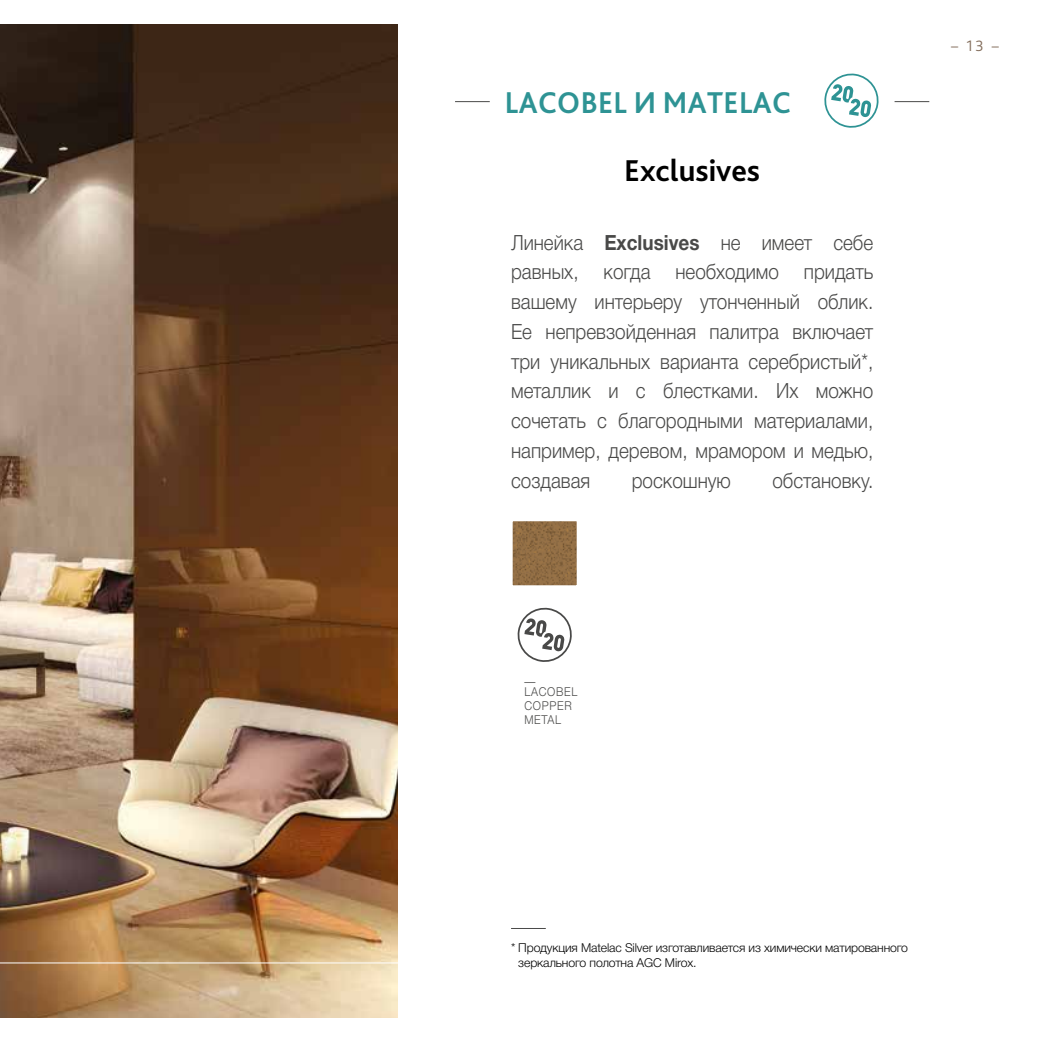
<style>
.page{position:relative;width:1042px;height:1042px;background:#fff}
.page>*{position:absolute;margin:0;border:0;box-sizing:border-box;transform-origin:0 0}
.t1{font:700 31.5px "Bliss Pro";letter-spacing:.015em;color:#2e9394;scale:.95 1}
.t2{font:700 31.5px "Bliss Pro";color:#000}
.t3{font:300 21px/29.8px "Helvetica Neue Cyr";color:#494948;text-align:justify;scale:.9 1}
.t4{font:300 15.75px "Bliss Pro";color:#836d5b}
.t5{font:300 12.25px/14.7px "Helvetica Neue Cyr";letter-spacing:-.01em;color:#000}
.t6{font:300 12.25px/10.5px "Helvetica Neue Cyr";letter-spacing:.065em;color:#494948;scale:.9 1}
.s1{font-weight:700}
</style>
<div class="page">
<img style="left:0;top:25px;width:397px;height:992px">
<hr style="left:511px;top:928px;width:35px;height:1px;background:#494948">
<hr style="left:0;top:962px;width:423px;height:1px;background:#fff">
<hr style="left:455px;top:101px;width:35px;height:1px;background:#494948">
<hr style="left:894px;top:101px;width:35px;height:1px;background:#494948">
<svg style="left:824px;top:73px;width:55px;height:55px"></svg>
<img style="left:514px;top:522px;width:61px;height:62px">
<div style="left:511px;top:519px;width:67px;height:68px;border:2px solid #fff"></div>
<svg style="left:517px;top:607px;width:55px;height:55px"></svg>
<h1 class="t1" style="left:505px;top:83px;width:303px">LACOBEL И MATELAC</h1>
<h1 class="t2" style="left:624px;top:151px;width:137px">Exclusives</h1>
<p class="t3" style="left:511px;top:227px;width:404px">Линейка <span class="s1">Exclusives</span> не имеет себе равных, когда необходимо придать вашему интерьеру утонченный облик.<br>Ее непревзойденная палитра включает три уникальных варианта серебристый*, металлик и с блестками. Их можно сочетать с благородными материалами, например, деревом, мрамором и медью, создавая</p>
<p class="t3" style="left:632px;top:466px;width:112px">роскошную</p>
<p class="t3" style="left:772px;top:466px;width:114px">обстановку.</p>
<p class="t6" style="left:524px;top:676px;width:60px">—<br>LACOBEL</p>
<p class="t6" style="left:524px;top:699px;width:54px;line-height:14px">COPPER<br>METAL</p>
<p class="t4" style="left:951px;top:36px;width:49px">– 13 –</p>
<p class="t5" style="left:518px;top:940px;width:391px;text-indent:-7px">* Продукция Matelac Silver изготавливается из химически матированного зеркального полотна AGC Mirox.</p>
</div>
